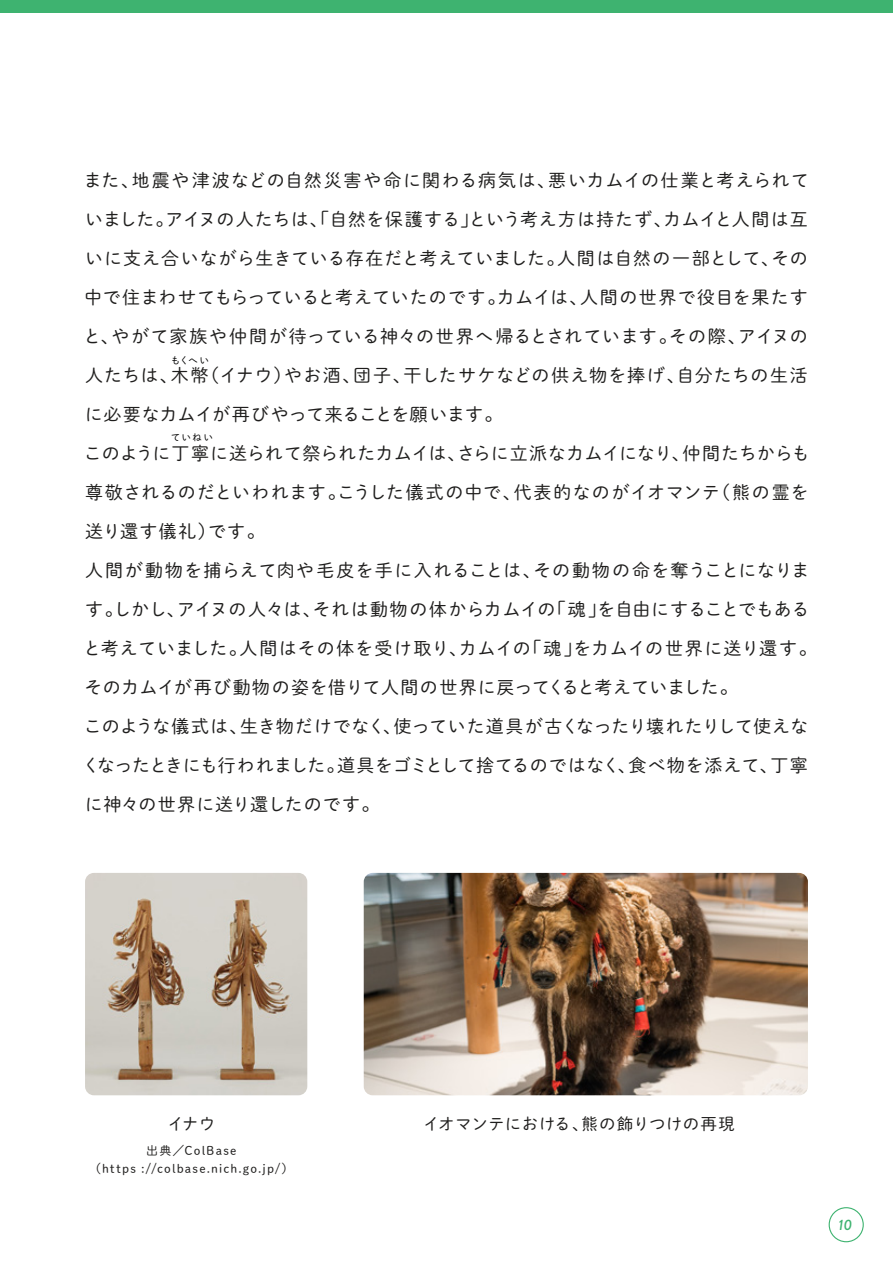
<style>
.page{position:relative;width:893px;height:1263px;background:#fff}
.page>*{position:absolute;margin:0;border:0;box-sizing:border-box;transform-origin:0 0}
.t1{font:18px/39px "DNP Shuei M Go Std L";letter-spacing:.03em;color:#1f1e1d}
.t2{font:16.5px "DNP Shuei M Go Std L";letter-spacing:.02em;color:#1f1e1d}
.t3{font:italic 500 15px "Brandon Grotesque";color:#3eb370}
.t4{font:12px/18px "DNP Shuei M Go Std L";letter-spacing:.095em;color:#1f1e1d;text-align:center}
.t5{font:9.75px "DNP Shuei M Go Std L";letter-spacing:.1em;color:#000}
</style>
<div class="page">
<div style="left:829px;top:1207px;width:35px;height:35px;border:1px solid #3eb370;border-radius:50%"></div>
<img style="left:364px;top:873px;width:444px;height:222px">
<div style="left:0;top:0;width:893px;height:13px;background:#3eb370"></div>
<img style="left:85px;top:873px;width:222px;height:222px">
<p class="t1" style="left:82px;top:160px;width:736px">また、地震や津波などの自然災害や命に関わる病気は、悪いカムイの仕業と考えられていました。アイヌの人たちは、「自然を保護する」という考え方は持たず、カムイと人間は互いに支え合いながら生きている存在だと考えていました。人間は自然の一部として、その中で住まわせてもらっていると考えていたのです。カムイは、人間の世界で役目を果たすと、やがて家族や仲間が待っている神々の世界へ帰るとされています。その際、アイヌの人たちは、木幣（イナウ）やお酒、団子、干したサケなどの供え物を捧げ、自分たちの生活に必要なカムイが再びやって来ることを願います。<br>このように丁寧に送られて祭られたカムイは、さらに立派なカムイになり、仲間たちからも尊敬されるのだといわれます。こうした儀式の中で、代表的なのがイオマンテ（熊の霊を送り還す儀礼）です。<br>人間が動物を捕らえて肉や毛皮を手に入れることは、その動物の命を奪うことになります。しかし、アイヌの人々は、それは動物の体からカムイの「魂」を自由にすることでもあると考えていました。人間はその体を受け取り、カムイの「魂」をカムイの世界に送り還す。そのカムイが再び動物の姿を借りて人間の世界に戻ってくると考えていました。<br>このような儀式は、生き物だけでなく、使っていた道具が古くなったり壊れたりして使えなくなったときにも行われました。道具をゴミとして捨てるのではなく、食べ物を添えて、丁寧に神々の世界に送り還したのです。</p>
<p class="t5" style="left:171px;top:353px;width:40px">もくへい</p>
<p class="t5" style="left:171px;top:430px;width:44px">ていねい</p>
<p class="t2" style="left:167px;top:1111px;width:49px">イナウ</p>
<p class="t2" style="left:423px;top:1111px;width:313px">イオマンテにおける、熊の飾りつけの再現</p>
<p class="t4" style="left:89px;top:1141px;width:206px">出典／ColBase<br>（https ://colbase.nich.go.jp/）</p>
<p class="t3" style="left:838px;top:1214px;width:15px">10</p>
</div>
